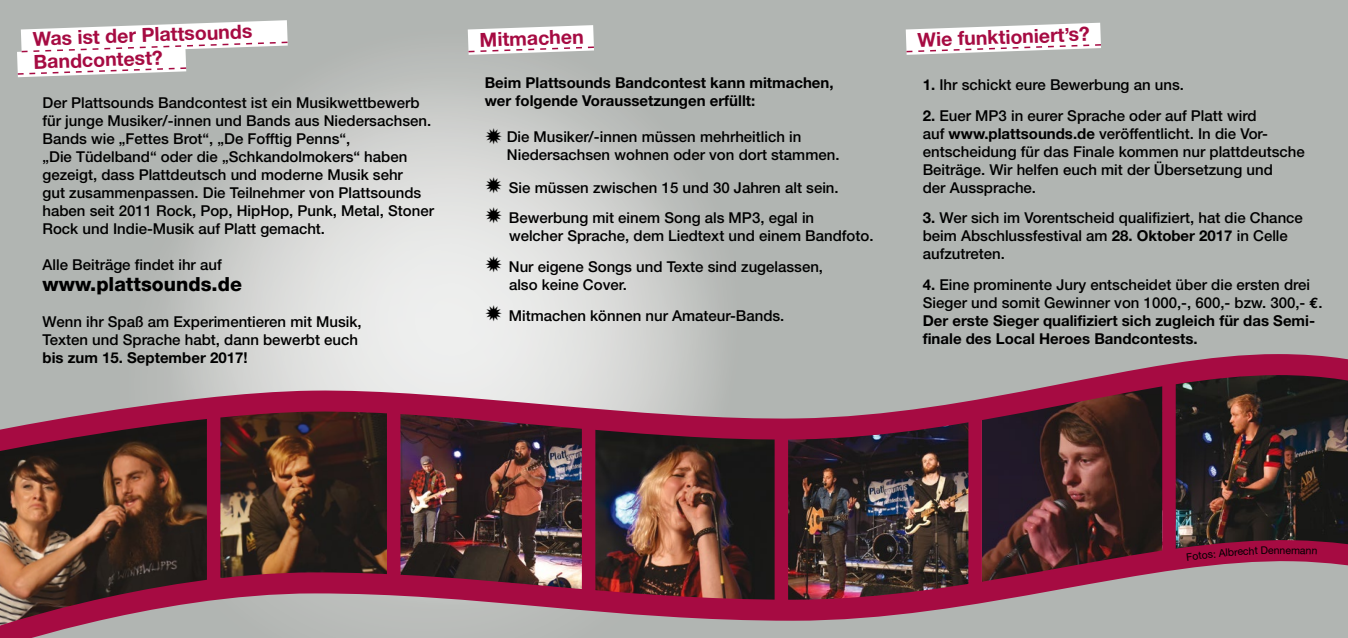
<style>
.page{position:relative;width:1348px;height:638px;background:#b1b5b2}
.page>*{position:absolute;margin:0;border:0;box-sizing:border-box;transform-origin:0 0}
.t1{font:700 19.5px/23.2px "Helvetica Neue";color:#a60b42}
.t2{font:800 19.5px "Helvetica Neue";color:#000}
.t3{font:500 15px/18px "Helvetica Neue";color:#000}
.t4{font:700 15px/18px "Helvetica Neue";color:#000}
.t5{font:10.5px "Helvetica Neue";color:#000}
.s1{font-weight:700}
.s2{font-family:"Euro Mono";font-weight:700}
</style>
<div class="page">
<svg style="left:18px;top:72px;width:692px;height:271px"></svg>
<svg style="left:17px;top:20px;width:272px;height:57px"></svg>
<svg style="left:467px;top:25px;width:127px;height:30px;background:#f0eced"></svg>
<svg style="left:905px;top:23px;width:196px;height:32px"></svg>
<img style="left:0;top:343px;width:1348px;height:295px">
<svg style="left:1187px;top:552px;width:15px;height:8px"></svg>
<svg style="left:1226px;top:546px;width:53px;height:10px"></svg>
<svg style="left:1286px;top:548px;width:31px;height:7px"></svg>
<h1 class="t1" style="left:32px;top:27px;width:221px;rotate:-2deg">Was ist der Plattsounds<br>Bandcontest?</h1>
<h1 class="t1" style="left:479px;top:28px;width:105px;rotate:-2deg">Mitmachen</h1>
<h1 class="t1" style="left:917px;top:28px;width:174px;rotate:-2deg">Wie funktioniert’s?</h1>
<p class="t3" style="left:43px;top:94px;width:393px">Der Plattsounds Bandcontest ist ein Musikwettbewerb für junge Musiker/-innen und Bands aus Niedersachsen.<br>Bands wie „Fettes Brot“, „De Fofftig Penns“,<br>„Die Tüdelband“ oder die „Schkandolmokers“ haben gezeigt, dass Plattdeutsch und moderne Musik sehr<br>gut zusammenpassen. Die Teilnehmer von Plattsounds haben seit 2011 Rock, Pop, HipHop, Punk, Metal, Stoner Rock und Indie-Musik auf Platt gemacht.</p>
<p class="t3" style="left:43px;top:256px;width:181px">Alle Beiträge findet ihr auf</p>
<h1 class="t2" style="left:43px;top:273px;width:201px">www.plattsounds.de</h1>
<p class="t3" style="left:43px;top:313px;width:321px">Wenn ihr Spaß am Experimentieren mit Musik,<br>Texten und Sprache habt, dann bewerbt euch</p>
<p class="t4" style="left:43px;top:348px;width:207px">bis zum 15. September 2017!</p>
<p class="t4" style="left:485px;top:74px;width:350px">Beim Plattsounds Bandcontest kann mitmachen, wer folgende Voraussetzungen erfüllt:</p>
<p class="t3" style="left:507px;top:128px;width:334px;text-indent:-22px">✹ Die Musiker/-innen müssen mehrheitlich in<br>Niedersachsen wohnen oder von dort stammen.</p>
<p class="t3" style="left:485px;top:172px;width:355px;line-height:30.8px">✹ Sie müssen zwischen 15 und 30 Jahren alt sein. ✹ Bewerbung mit einem Song als MP3, egal in</p>
<p class="t3" style="left:485px;top:220px;width:390px;line-height:30.8px;text-indent:24px">welcher Sprache, dem Liedtext und einem Bandfoto. ✹ Nur eigene Songs und Texte sind zugelassen,</p>
<p class="t3" style="left:485px;top:269px;width:301px;line-height:30.8px;text-indent:24px">also keine Cover.<br>✹ Mitmachen können nur Amateur-Bands.</p>
<p class="t3" style="left:923px;top:75px;width:263px"><span class="s1">1.</span> Ihr schickt eure Bewerbung an uns.</p>
<p class="t3" style="left:923px;top:106px;width:384px"><span class="s1">2.</span> Euer MP3 in eurer Sprache oder auf Platt wird<br>auf <span class="s1">www.plattsounds.de</span> veröffentlicht. In die Vor&shy;entscheidung für das Finale kommen nur plattdeutsche Beiträge. Wir helfen euch mit der Übersetzung und<br>der Aussprache.</p>
<p class="t3" style="left:923px;top:209px;width:382px"><span class="s1">3.</span> Wer sich im Vorentscheid qualifiziert, hat die Chance beim Abschlussfestival am <span class="s1">28. Oktober 2017</span> in Celle aufzutreten.</p>
<p class="t3" style="left:923px;top:276px;width:401px"><span class="s1">4.</span> Eine prominente Jury entscheidet über die ersten drei Sieger und somit Gewinner von 1000,-, 600,- bzw. 300,- <span class="s2">€</span>.<br><span class="s1">Der erste Sieger qualifiziert sich zugleich für das Semi&shy;finale des Local Heroes Bandcontests.</span></p>
<p class="t5" style="left:1201px;top:549px;width:25px;rotate:-6deg">os: A</p>
<p class="t5" style="left:1280px;top:544px;width:7px">n</p>
</div>
